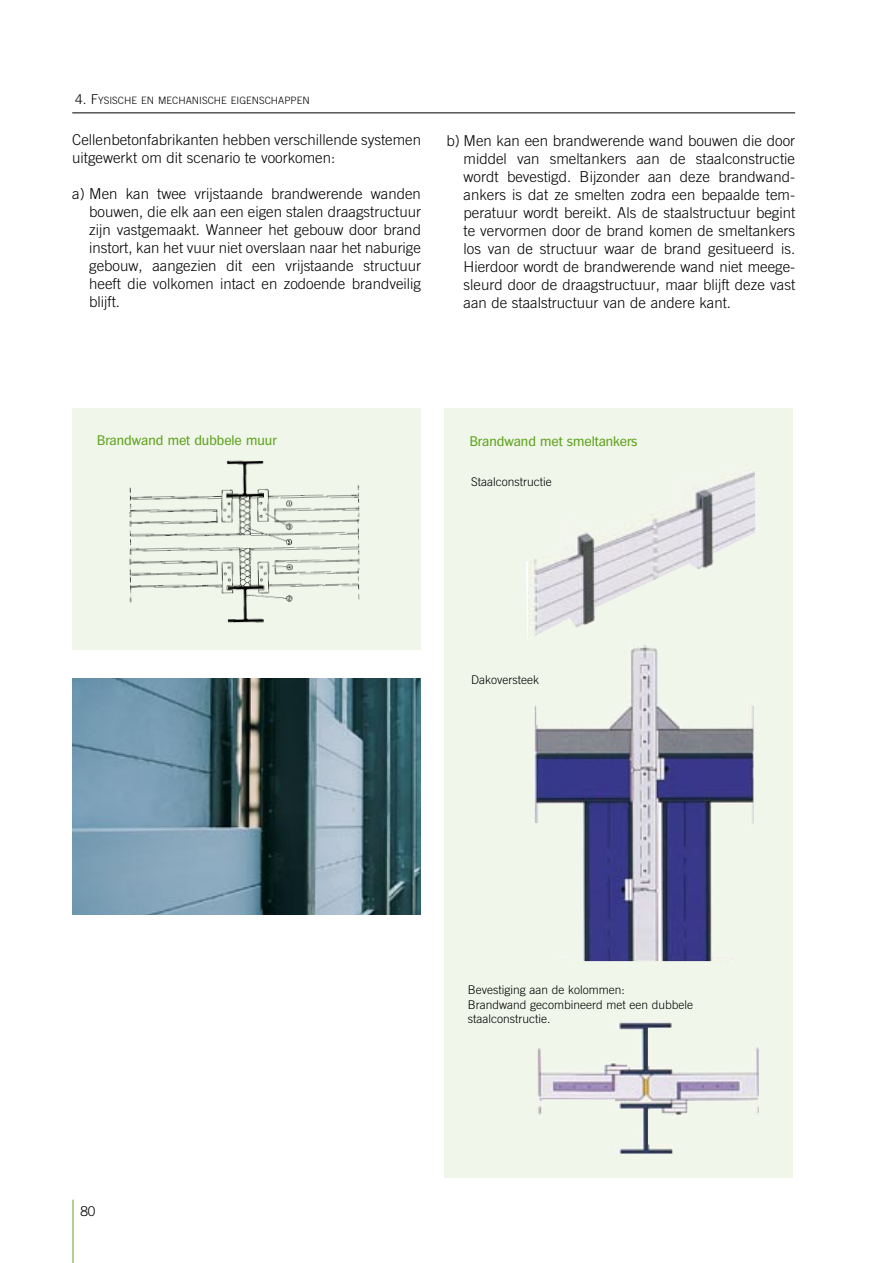
<style>
.page{position:relative;width:893px;height:1263px;background:#fff}
.page>*{position:absolute;margin:0;border:0;box-sizing:border-box;transform-origin:0 0}
.t1{font:300 15px/18px "Trade Gothic";color:#000;text-align:justify}
.t2{font:13.5px "Plymouth";color:#62a422}
.t3{font:300 13.5px "Trade Gothic";color:#000}
.t4{font:300 12px/14.4px "Trade Gothic";color:#000}
.t5{font:300 10.2px "Trade Gothic";color:#000}
.s1{font-size:13.5px}
</style>
<div class="page">
<hr style="left:72px;top:113px;width:723px;height:1px;background:#000">
<hr style="left:73px;top:1199px;width:1px;height:64px;background:#62a422">
<img style="left:72px;top:678px;width:348px;height:236px">
<div style="left:72px;top:408px;width:348px;height:241px;background:#f1f6ea"></div>
<img style="left:129px;top:460px;width:231px;height:163px">
<div style="left:444px;top:408px;width:349px;height:770px;background:#f1f6ea"></div>
<img style="left:531px;top:471px;width:224px;height:165px">
<img style="left:534px;top:644px;width:220px;height:317px">
<img style="left:537px;top:1021px;width:222px;height:132px">
<p class="t5" style="left:75px;top:94px;width:236px"><span class="s1">4. F</span>ysische en mechanische eigenschappen</p>
<p class="t1" style="left:72px;top:131px;width:350px">Cellenbetonfabrikanten hebben verschillende systemen uitgewerkt om dit scenario te voorkomen:</p>
<p class="t1" style="left:89px;top:185px;width:333px;text-indent:-17px">a) Men kan twee vrijstaande brandwerende wanden bouwen, die elk aan een eigen stalen draagstructuur zijn vastgemaakt. Wanneer het gebouw door brand instort, kan het vuur niet overslaan naar het naburige gebouw, aangezien dit een vrijstaande structuur heeft die volkomen intact en zodoende brandveilig blijft.</p>
<p class="t1" style="left:463px;top:131px;width:333px;text-indent:-17px">b) Men kan een brandwerende wand bouwen die door middel van smeltankers aan de staalconstructie wordt bevestigd. Bijzonder aan deze brandwand&shy;ankers is dat ze smelten zodra een bepaalde tem&shy;peratuur wordt bereikt. Als de staalstructuur begint te vervormen door de brand komen de smeltankers los van de structuur waar de brand gesitueerd is.<br>Hierdoor wordt de brandwerende wand niet meege&shy;sleurd door de draagstructuur, maar blijft deze vast aan de staalstructuur van de andere kant.</p>
<p class="t2" style="left:97px;top:432px;width:181px">Brandwand met dubbele muur</p>
<p class="t2" style="left:470px;top:433px;width:169px">Brandwand met smeltankers</p>
<p class="t4" style="left:471px;top:475px;width:82px">Staalconstructie</p>
<p class="t4" style="left:471px;top:673px;width:69px">Dakoversteek</p>
<p class="t3" style="left:80px;top:1203px;width:17px">80</p>
<p class="t4" style="left:468px;top:983px;width:227px">Bevestiging aan de kolommen:<br>Brandwand gecombineerd met een dubbele staalconstructie.</p>
</div>
